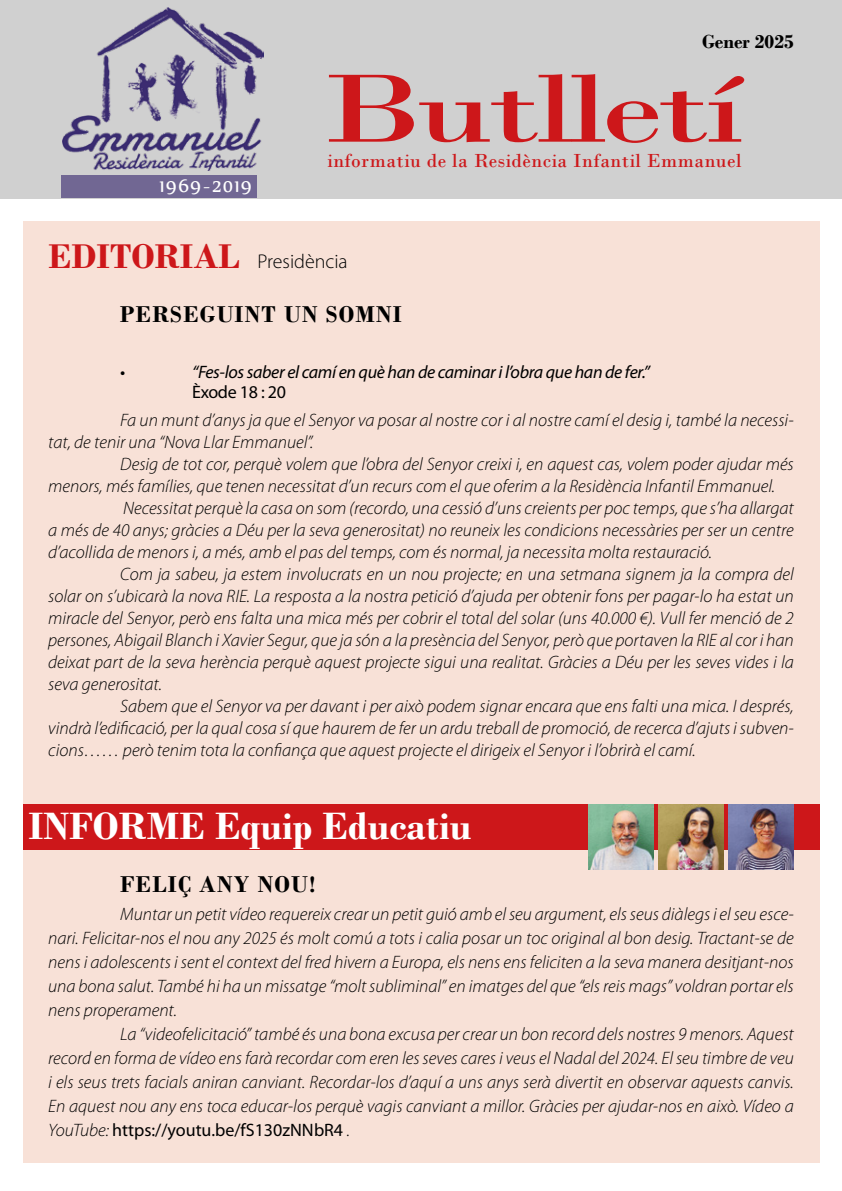
<style>
.page{position:relative;width:842px;height:1191px;background:#fff}
.page>*{position:absolute;margin:0;border:0;box-sizing:border-box;transform-origin:0 0}
.t1{font:102px "Bodoni";letter-spacing:-.04em;color:#cd171a;scale:1.4 1}
.t2{font:700 40px "Bodoni";color:#fff}
.t3{font:700 24px "Bodoni";letter-spacing:.05em;color:#000}
.t4{font:22px "Nyala";letter-spacing:.05em;color:#fff}
.t5{font:300 20px "Myriad Pro";color:#000}
.t6{font:19.8px "Bodoni";letter-spacing:.025em;color:#cd171a}
.t7{font:700 19.8px "Bodoni";color:#000}
.t8{font:italic 300 18px/22px "Myriad Pro";color:#000;text-align:justify}
.t9{font:italic 18px "Myriad Pro";letter-spacing:-.02em;color:#000}
.t10{font:18px "Myriad Pro";letter-spacing:-.02em;color:#000}
.s1{font-family:"Bodoni";font-weight:700;font-size:36px;color:#cd171a}
.s2{font-weight:400;font-style:normal}
</style>
<div class="page">
<div style="left:0;top:0;width:842px;height:198px;background:#d0d0d0"></div>
<div style="left:61px;top:175px;width:196px;height:23px;background:#716793"></div>
<img style="left:62px;top:8px;width:201px;height:162px">
<div style="left:23px;top:221px;width:796px;height:941px;background:#f8e1d7"></div>
<div style="left:23px;top:804px;width:796px;height:45px;background:#cd171a"></div>
<img style="left:589px;top:804px;width:64px;height:65px">
<img style="left:659px;top:804px;width:65px;height:65px">
<img style="left:729px;top:804px;width:65px;height:65px">
<p class="t7" style="left:702px;top:30px;width:93px">Gener 2025</p>
<p class="t4" style="left:159px;top:173px;width:94px">1969-2019</p>
<p class="t1" style="left:322px;top:48px;width:303px">Butlletí</p>
<p class="t6" style="left:327px;top:149px;width:415px">informatiu de la Residència Infantil Emmanuel</p>
<p class="t5" style="left:48px;top:250px;width:301px"><span class="s1">EDITORIAL</span> Presidència</p>
<p class="t3" style="left:120px;top:300px;width:283px">PERSEGUINT UN SOMNI</p>
<p class="t9" style="left:120px;top:362px;width:6px">•</p>
<p class="t9" style="left:192px;top:362px;width:459px">“Fes-los saber el camí en què han de caminar i l’obra que han de fer.”</p>
<p class="t10" style="left:192px;top:382px;width:95px">Èxode 18 : 20</p>
<p class="t8" style="left:48px;top:410px;width:747px;text-indent:72px">Fa un munt d’anys ja que el Senyor va posar al nostre cor i al nostre camí el desig i, també la necessi&shy;tat, de tenir una “Nova Llar Emmanuel”.</p>
<p class="t8" style="left:48px;top:454px;width:747px;text-indent:72px">Desig de tot cor, perquè volem que l’obra del Senyor creixi i, en aquest cas, volem poder ajudar més menors, més famílies, que tenen necessitat d’un recurs com el que oferim a la Residència Infantil Emmanuel.</p>
<p class="t8" style="left:48px;top:498px;width:747px;text-indent:75px">Necessitat perquè la casa on som (recordo, una cessió d’uns creients per poc temps, que s’ha allargat a més de 40 anys; gràcies a Déu per la seva generositat) no reuneix les condicions necessàries per ser un centre d’acollida de menors i, a més, amb el pas del temps, com és normal, ja necessita molta restauració.</p>
<p class="t8" style="left:48px;top:564px;width:747px;text-indent:72px">Com ja sabeu, ja estem involucrats en un nou projecte; en una setmana signem ja la compra del solar on s’ubicarà la nova RIE. La resposta a la nostra petició d’ajuda per obtenir fons per pagar-lo ha estat un miracle del Senyor, però ens falta una mica més per cobrir el total del solar (uns 40.000 €). Vull fer menció de 2 persones, Abigail Blanch i Xavier Segur, que ja són a la presència del Senyor, però que portaven la RIE al cor i han deixat part de la seva herència perquè aquest projecte sigui una realitat. Gràcies a Déu per les seves vides i la seva generositat.</p>
<p class="t8" style="left:48px;top:696px;width:747px;text-indent:72px">Sabem que el Senyor va per davant i per això podem signar encara que ens falti una mica. I després, vindrà l’edificació, per la qual cosa sí que haurem de fer un ardu treball de promoció, de recerca d’ajuts i subven&shy;cions…… però tenim tota la confiança que aquest projecte el dirigeix el Senyor i l’obrirà el camí.</p>
<p class="t2" style="left:28px;top:802px;width:445px">INFORME Equip Educatiu</p>
<p class="t3" style="left:120px;top:870px;width:197px">FELIÇ ANY NOU!</p>
<p class="t8" style="left:48px;top:902px;width:747px;line-height:24px;text-indent:72px">Muntar un petit vídeo requereix crear un petit guió amb el seu argument, els seus diàlegs i el seu esce&shy;nari. Felicitar-nos el nou any 2025 és molt comú a tots i calia posar un toc original al bon desig. Tractant-se de nens i adolescents i sent el context del fred hivern a Europa, els nens ens feliciten a la seva manera desitjant-nos una bona salut. També hi ha un missatge “molt subliminal” en imatges del que “els reis mags” voldran portar els nens properament.</p>
<p class="t8" style="left:48px;top:1022px;width:747px;line-height:24px;text-indent:72px">La “videofelicitació” també és una bona excusa per crear un bon record dels nostres 9 menors. Aquest record en forma de vídeo ens farà recordar com eren les seves cares i veus el Nadal del 2024. El seu timbre de veu i els seus trets facials aniran canviant. Recordar-los d’aquí a uns anys serà divertit en observar aquests canvis.<br>En aquest nou any ens toca educar-los perquè vagis canviant a millor. Gràcies per ajudar-nos en això. Vídeo a YouTube: <span class="s2">https://youtu.be/fS130zNNbR4</span> .</p>
</div>
